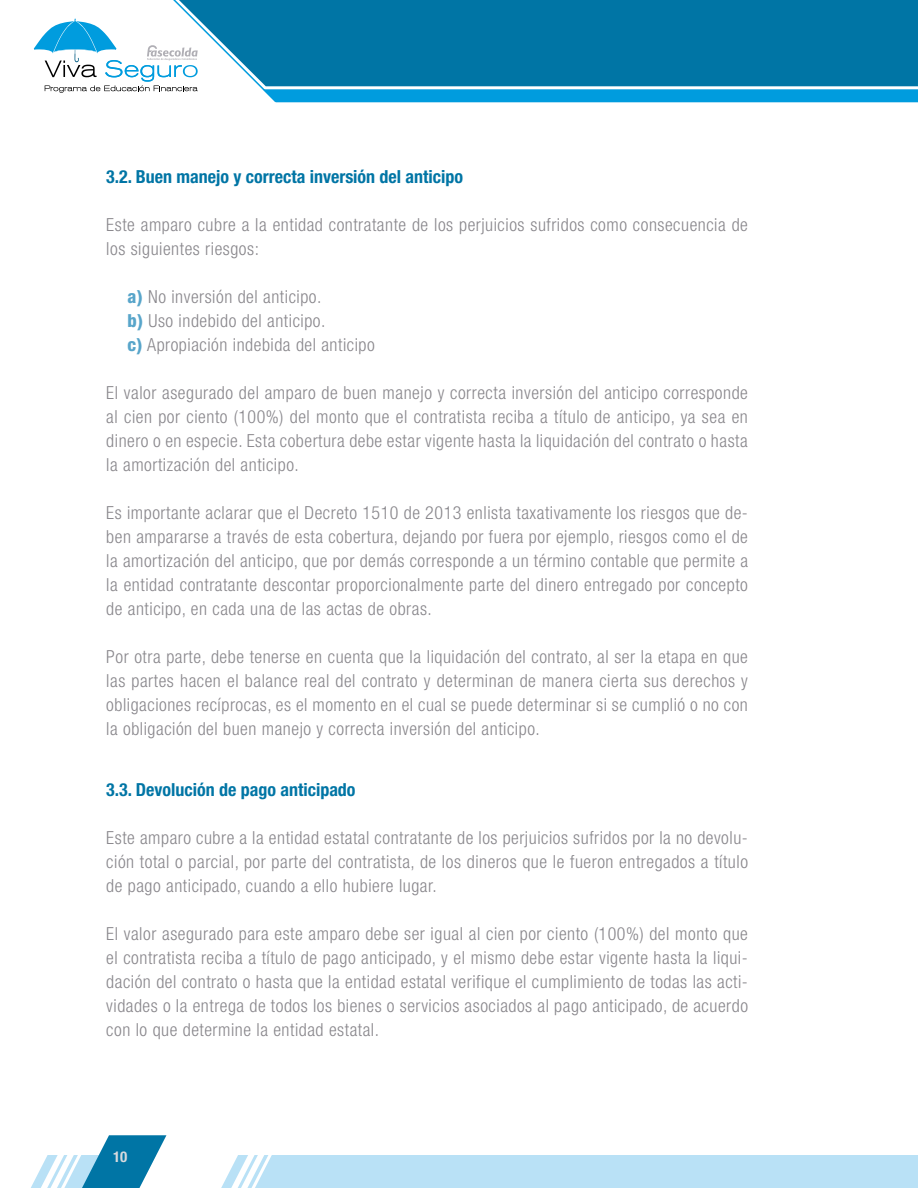
<style>
.page{position:relative;width:918px;height:1188px;background:#fff}
.page>*{position:absolute;margin:0;border:0;box-sizing:border-box;transform-origin:0 0}
.t1{font:300 condensed 18px/24px "Helvetica Neue LT Std";letter-spacing:.03em;color:#89878c;text-align:justify}
.t2{font:700 condensed 18px "Helvetica Neue LT Std";color:#0075a5}
.t3{font:700 condensed 14.85px "Helvetica Neue LT Std";color:#d8dade}
.s1{font-weight:800;color:#58a5ca}
</style>
<div class="page">
<div style="left:0;top:1155px;width:918px;height:33px;background:#b9e1f6"></div>
<svg style="left:0;top:1135px;width:272px;height:53px"></svg>
<svg style="left:34px;top:0;width:884px;height:103px"></svg>
<p class="t2" style="left:106px;top:166px;width:358px">3.2. Buen manejo y correcta inversión del anticipo</p>
<p class="t1" style="left:106px;top:212px;width:643px">Este amparo cubre a la entidad contratante de los perjuicios sufridos como consecuencia de los siguientes riesgos:</p>
<p class="t1" style="left:128px;top:284px;width:249px;text-align:left"><span class="s1">a)</span> No inversión del anticipo.<br><span class="s1">b)</span> Uso indebido del anticipo.<br><span class="s1">c)</span> Apropiación indebida del anticipo</p>
<p class="t1" style="left:106px;top:380px;width:643px">El valor asegurado del amparo de buen manejo y correcta inversión del anticipo corresponde al cien por ciento (100%) del monto que el contratista reciba a título de anticipo, ya sea en dinero o en especie. Esta cobertura debe estar vigente hasta la liquidación del contrato o hasta la amortización del anticipo.</p>
<p class="t1" style="left:106px;top:500px;width:643px">Es importante aclarar que el Decreto 1510 de 2013 enlista taxativamente los riesgos que de&shy;ben ampararse a través de esta cobertura, dejando por fuera por ejemplo, riesgos como el de la amortización del anticipo, que por demás corresponde a un término contable que permite a la entidad contratante descontar proporcionalmente parte del dinero entregado por concepto de anticipo, en cada una de las actas de obras.</p>
<p class="t1" style="left:106px;top:644px;width:643px">Por otra parte, debe tenerse en cuenta que la liquidación del contrato, al ser la etapa en que las partes hacen el balance real del contrato y determinan de manera cierta sus derechos y obligaciones recíprocas, es el momento en el cual se puede determinar si se cumplió o no con la obligación del buen manejo y correcta inversión del anticipo.</p>
<p class="t2" style="left:106px;top:779px;width:251px">3.3. Devolución de pago anticipado</p>
<p class="t1" style="left:106px;top:826px;width:643px">Este amparo cubre a la entidad estatal contratante de los perjuicios sufridos por la no devolu&shy;ción total o parcial, por parte del contratista, de los dineros que le fueron entregados a título de pago anticipado, cuando a ello hubiere lugar.</p>
<p class="t1" style="left:106px;top:922px;width:643px">El valor asegurado para este amparo debe ser igual al cien por ciento (100%) del monto que el contratista reciba a título de pago anticipado, y el mismo debe estar vigente hasta la liqui&shy;dación del contrato o hasta que la entidad estatal verifique el cumplimiento de todas las acti&shy;vidades o la entrega de todos los bienes o servicios asociados al pago anticipado, de acuerdo con lo que determine la entidad estatal.</p>
<p class="t3" style="left:113px;top:1148px;width:16px">10</p>
</div>
